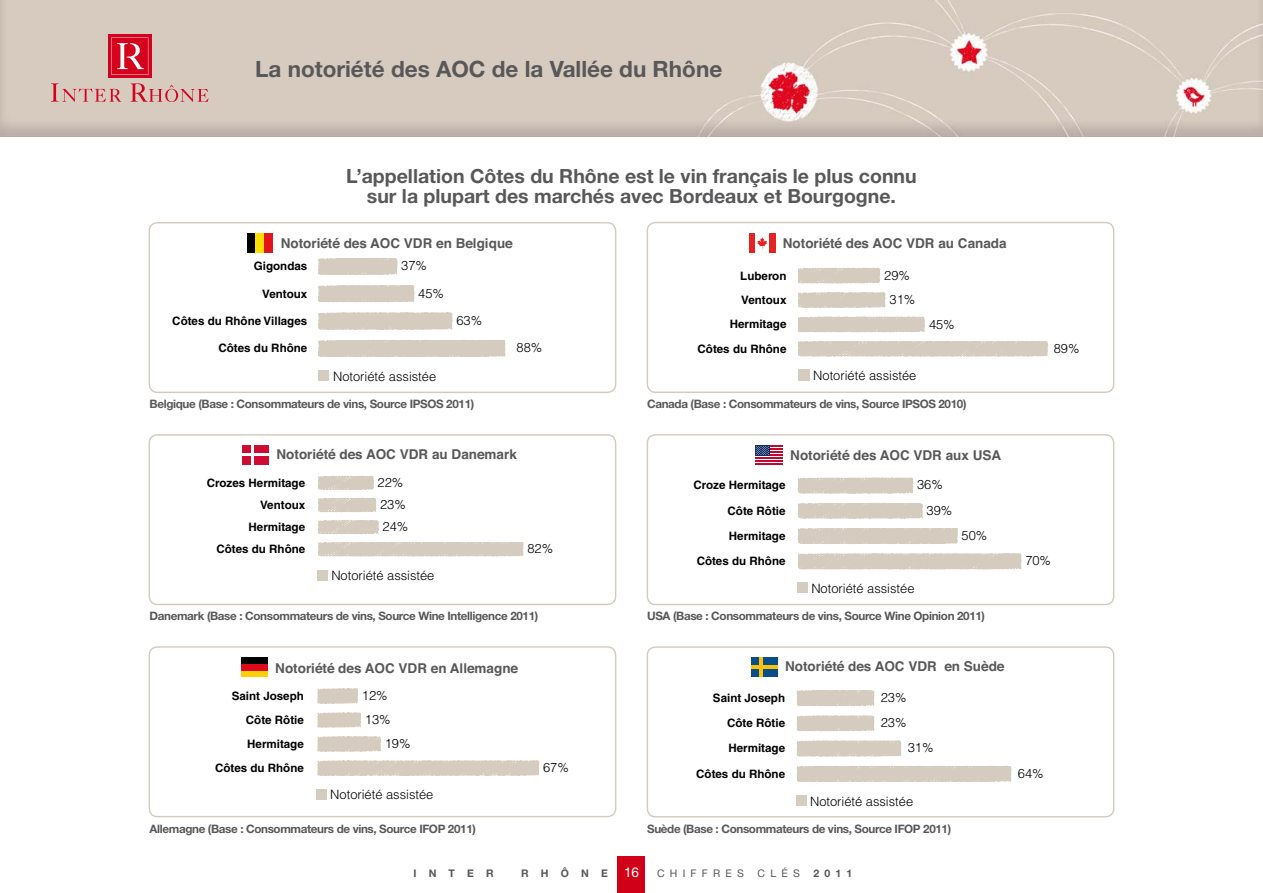
<style>
.page{position:relative;width:1263px;height:893px;background:#fff}
.page>*{position:absolute;margin:0;border:0;box-sizing:border-box;transform-origin:0 0}
.t1{font:700 22.5px "Helvetica Neue";color:#58585a}
.t2{font:700 19.5px/20px "Helvetica Neue";color:#58585a;text-align:center}
.t3{font:700 13.5px "Helvetica";color:#58585a}
.t4{font:300 12.9px "Helvetica";color:#000}
.t5{font:700 11.7px "Helvetica Neue";letter-spacing:-.03em;color:#58585a}
.t6{font:700 11.55px "Helvetica";color:#000}
.t7{font:700 10.5px "Helvetica Neue";letter-spacing:1.16em;color:#58585a}
.t8{font:10.5px "Helvetica Neue";letter-spacing:.5em;color:#58585a}
.s1{font-weight:400;font-size:13.5px;color:#fff}
</style>
<div class="page">
<div style="left:618px;top:857px;width:27px;height:36px;background:#d10019"></div>
<svg style="left:149px;top:222px;width:467px;height:171px"></svg>
<div style="left:247px;top:233px;width:9px;height:19px;background:#000"></div>
<div style="left:256px;top:233px;width:8px;height:19px;background:#ffde04"></div>
<div style="left:264px;top:233px;width:9px;height:19px;background:#e31519"></div>
<svg style="left:317px;top:255px;width:191px;height:106px"></svg>
<div style="left:318px;top:370px;width:10px;height:11px;background:#d5ccbf"></div>
<svg style="left:647px;top:222px;width:467px;height:171px"></svg>
<div style="left:749px;top:233px;width:26px;height:19px;background:#e42322"></div>
<div style="left:756px;top:233px;width:13px;height:19px;background:#fff"></div>
<svg style="left:757px;top:237px;width:10px;height:12px"></svg>
<svg style="left:797px;top:265px;width:253px;height:96px"></svg>
<div style="left:798px;top:369px;width:11px;height:11px;background:#d5ccbf"></div>
<svg style="left:149px;top:434px;width:467px;height:171px"></svg>
<svg style="left:243px;top:445px;width:26px;height:19px"></svg>
<hr style="left:251px;top:445px;width:3px;height:20px;background:#fff">
<hr style="left:243px;top:454px;width:26px;height:2px;background:#fff">
<svg style="left:317px;top:474px;width:209px;height:86px"></svg>
<div style="left:318px;top:570px;width:10px;height:10px;background:#d5ccbf"></div>
<svg style="left:647px;top:434px;width:467px;height:171px"></svg>
<div style="left:755px;top:445px;width:28px;height:20px;background:#fff"></div>
<hr style="left:755px;top:445px;width:28px;height:2px;background:#bf0931">
<hr style="left:755px;top:448px;width:28px;height:2px;background:#bf0931">
<hr style="left:755px;top:451px;width:28px;height:2px;background:#bf0931">
<hr style="left:755px;top:454px;width:28px;height:2px;background:#bf0931">
<hr style="left:755px;top:457px;width:28px;height:2px;background:#bf0931">
<hr style="left:755px;top:460px;width:28px;height:2px;background:#bf0931">
<hr style="left:755px;top:463px;width:28px;height:2px;background:#bf0931">
<div style="left:755px;top:445px;width:14px;height:11px;background:#102b65"></div>
<svg style="left:755px;top:446px;width:14px;height:9px"></svg>
<div style="left:798px;top:582px;width:10px;height:11px;background:#d5ccbf"></div>
<svg style="left:797px;top:474px;width:227px;height:99px"></svg>
<svg style="left:149px;top:646px;width:467px;height:171px"></svg>
<div style="left:241px;top:658px;width:27px;height:19px;background:#000"></div>
<div style="left:241px;top:664px;width:27px;height:13px;background:#dc0a1b"></div>
<div style="left:241px;top:671px;width:27px;height:6px;background:#ffcf07"></div>
<div style="left:317px;top:789px;width:10px;height:10px;background:#d5ccbf"></div>
<svg style="left:316px;top:685px;width:226px;height:95px"></svg>
<svg style="left:647px;top:646px;width:467px;height:171px"></svg>
<div style="left:751px;top:658px;width:27px;height:19px;background:#084f8a"></div>
<hr style="left:759px;top:658px;width:4px;height:19px;background:#fcc10a">
<hr style="left:751px;top:665px;width:27px;height:4px;background:#fcc10a">
<div style="left:796px;top:796px;width:11px;height:10px;background:#d5ccbf"></div>
<svg style="left:796px;top:688px;width:218px;height:98px"></svg>
<img style="left:0;top:0;width:1263px;height:136px">
<svg style="left:108px;top:34px;width:44px;height:44px"></svg>
<svg style="left:111px;top:38px;width:37px;height:37px"></svg>
<svg style="left:51px;top:83px;width:70px;height:19px"></svg>
<svg style="left:131px;top:83px;width:77px;height:19px"></svg>
<p class="t1" style="left:255px;top:61px;width:469px">La notoriété des AOC de la Vallée du Rhône</p>
<p class="t2" style="left:346px;top:168px;width:572px">L’appellation Côtes du Rhône est le vin français le plus connu sur la plupart des marchés avec Bordeaux et Bourgogne.</p>
<p class="t3" style="left:281px;top:238px;width:234px">Notoriété des AOC VDR en Belgique</p>
<p class="t3" style="left:783px;top:239px;width:225px">Notoriété des AOC VDR au Canada</p>
<p class="t6" style="left:254px;top:262px;width:55px">Gigondas</p>
<p class="t4" style="left:401px;top:261px;width:27px">37%</p>
<p class="t6" style="left:740px;top:271px;width:48px">Luberon</p>
<p class="t4" style="left:884px;top:271px;width:27px">29%</p>
<p class="t6" style="left:262px;top:289px;width:47px">Ventoux</p>
<p class="t4" style="left:418px;top:288px;width:27px">45%</p>
<p class="t6" style="left:741px;top:296px;width:47px">Ventoux</p>
<p class="t4" style="left:889px;top:295px;width:27px">31%</p>
<p class="t6" style="left:172px;top:317px;width:137px">Côtes du Rhône Villages</p>
<p class="t4" style="left:456px;top:316px;width:27px">63%</p>
<p class="t6" style="left:730px;top:320px;width:58px">Hermitage</p>
<p class="t4" style="left:929px;top:319px;width:27px">45%</p>
<p class="t6" style="left:218px;top:344px;width:90px">Côtes du Rhône</p>
<p class="t4" style="left:517px;top:343px;width:27px">88%</p>
<p class="t6" style="left:697px;top:344px;width:90px">Côtes du Rhône</p>
<p class="t4" style="left:333px;top:371px;width:105px">Notoriété assistée</p>
<p class="t4" style="left:813px;top:371px;width:105px">Notoriété assistée</p>
<p class="t5" style="left:150px;top:400px;width:326px">Belgique (Base : Consommateurs de vins, Source IPSOS 2011)</p>
<p class="t5" style="left:647px;top:400px;width:321px">Canada (Base : Consommateurs de vins, Source IPSOS 2010)</p>
<p class="t4" style="left:1054px;top:343px;width:27px">89%</p>
<p class="t3" style="left:277px;top:450px;width:242px">Notoriété des AOC VDR au Danemark</p>
<p class="t6" style="left:207px;top:479px;width:100px">Crozes Hermitage</p>
<p class="t4" style="left:378px;top:477px;width:27px">22%</p>
<p class="t6" style="left:260px;top:501px;width:47px">Ventoux</p>
<p class="t4" style="left:380px;top:500px;width:27px">23%</p>
<p class="t6" style="left:249px;top:523px;width:58px">Hermitage</p>
<p class="t4" style="left:383px;top:522px;width:27px">24%</p>
<p class="t6" style="left:216px;top:545px;width:90px">Côtes du Rhône</p>
<p class="t4" style="left:527px;top:544px;width:27px">82%</p>
<p class="t4" style="left:331px;top:571px;width:105px">Notoriété assistée</p>
<p class="t5" style="left:150px;top:612px;width:390px">Danemark (Base : Consommateurs de vins, Source Wine Intelligence 2011)</p>
<p class="t3" style="left:790px;top:450px;width:213px">Notoriété des AOC VDR aux USA</p>
<p class="t6" style="left:693px;top:481px;width:94px">Croze Hermitage</p>
<p class="t4" style="left:917px;top:480px;width:27px">36%</p>
<p class="t6" style="left:728px;top:506px;width:59px">Côte Rôtie</p>
<p class="t4" style="left:927px;top:505px;width:27px">39%</p>
<p class="t6" style="left:729px;top:532px;width:58px">Hermitage</p>
<p class="t4" style="left:961px;top:531px;width:27px">50%</p>
<p class="t6" style="left:697px;top:557px;width:90px">Côtes du Rhône</p>
<p class="t4" style="left:811px;top:583px;width:105px">Notoriété assistée</p>
<p class="t5" style="left:647px;top:612px;width:339px">USA (Base : Consommateurs de vins, Source Wine Opinion 2011)</p>
<p class="t4" style="left:1025px;top:556px;width:27px">70%</p>
<p class="t3" style="left:275px;top:663px;width:244px">Notoriété des AOC VDR en Allemagne</p>
<p class="t3" style="left:785px;top:661px;width:221px">Notoriété des AOC VDR en Suède</p>
<p class="t6" style="left:232px;top:692px;width:74px">Saint Joseph</p>
<p class="t4" style="left:362px;top:691px;width:27px">12%</p>
<p class="t6" style="left:713px;top:694px;width:74px">Saint Joseph</p>
<p class="t4" style="left:881px;top:693px;width:27px">23%</p>
<p class="t6" style="left:246px;top:716px;width:59px">Côte Rôtie</p>
<p class="t4" style="left:365px;top:715px;width:27px">13%</p>
<p class="t6" style="left:727px;top:719px;width:59px">Côte Rôtie</p>
<p class="t4" style="left:881px;top:718px;width:27px">23%</p>
<p class="t6" style="left:247px;top:739px;width:58px">Hermitage</p>
<p class="t4" style="left:385px;top:738px;width:27px">19%</p>
<p class="t6" style="left:728px;top:744px;width:58px">Hermitage</p>
<p class="t4" style="left:908px;top:743px;width:27px">31%</p>
<p class="t6" style="left:215px;top:764px;width:90px">Côtes du Rhône</p>
<p class="t4" style="left:543px;top:763px;width:27px">67%</p>
<p class="t6" style="left:696px;top:769px;width:90px">Côtes du Rhône</p>
<p class="t4" style="left:330px;top:790px;width:105px">Notoriété assistée</p>
<p class="t4" style="left:810px;top:796px;width:105px">Notoriété assistée</p>
<p class="t5" style="left:150px;top:824px;width:328px">Allemagne (Base : Consommateurs de vins, Source IFOP 2011)</p>
<p class="t5" style="left:647px;top:824px;width:306px">Suède (Base : Consommateurs de vins, Source IFOP 2011)</p>
<p class="t7" style="left:413px;top:870px;width:82px">INTER</p>
<p class="t7" style="left:521px;top:870px;width:119px">RHÔNE <span class="s1">16</span></p>
<p class="t8" style="left:657px;top:869px;width:89px">CHIFFRES</p>
<p class="t8" style="left:757px;top:869px;width:44px">CLÉS</p>
<p class="t7" style="left:813px;top:869px;width:41px">2011</p>
<p class="t4" style="left:1018px;top:768px;width:27px">64%</p>
</div>
